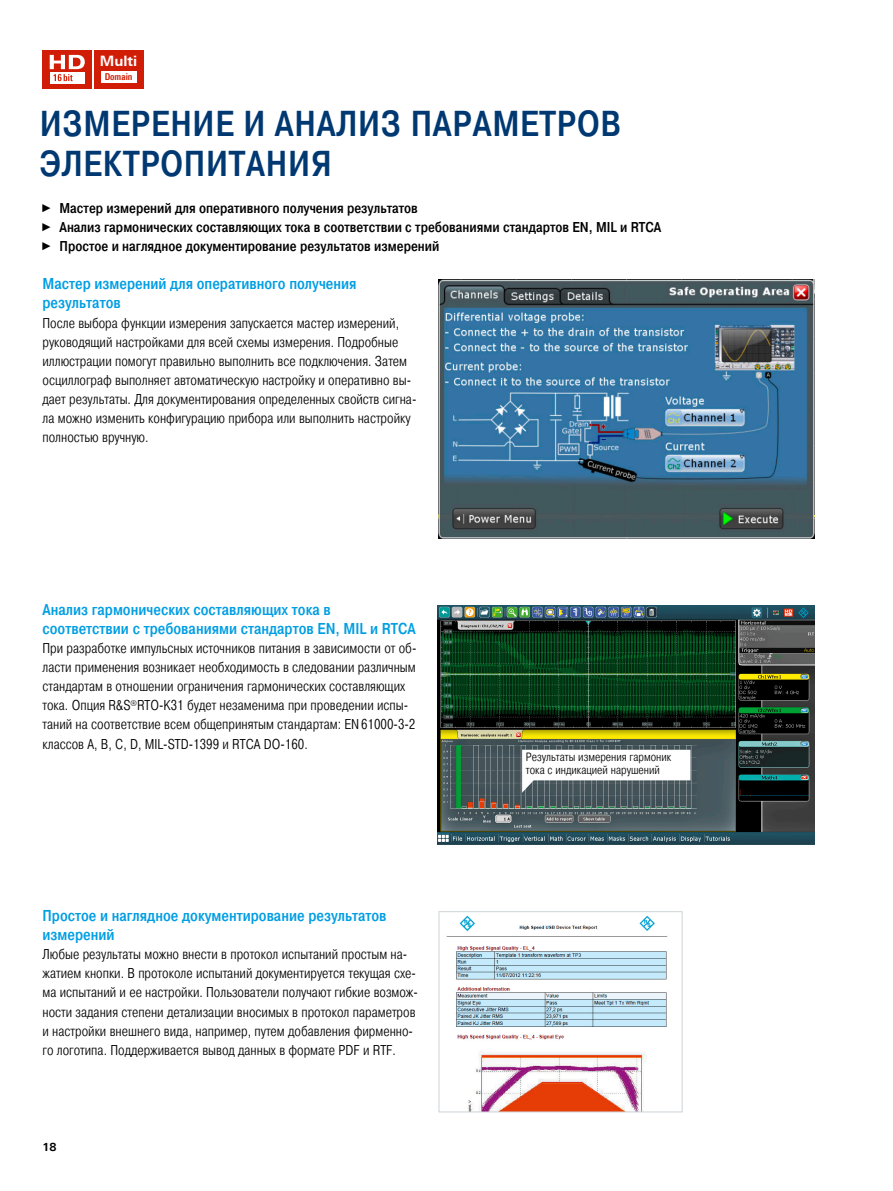
<style>
.page{position:relative;width:893px;height:1191px;background:#fff}
.page>*{position:absolute;margin:0;border:0;box-sizing:border-box;transform-origin:0 0}
.Seiten_Headline_24Pt{font:500 36px/39.6px "Pragmatica Cond";letter-spacing:.02em;color:#003872}
.Absatzfett_cyan{font:500 15.75px/19.2px "Pragmatica Cond";color:#009ee3}
.t1{font:700 14.4px "Linotype Univers 630";color:#fff}
.Haupttext_ohne_Absta{font:300 14.25px/19.2px "Pragmatica Cond";color:#000}
.t2{font:500 14.25px "Pragmatica Cond";color:#000}
.Grafiktext_ohne_Rast{font:300 12px/13.5px "Pragmatica Cond";color:#000}
.t3{font:700 11.25px "Linotype Univers 630";color:#000}
.t4{font:700 9.45px "Linotype Univers 620 Cn";color:#d21d06}
.s1{font-family:"Arial Narrow";font-weight:400;font-size:11.4px}
</style>
<div class="page">
<img style="left:438px;top:280px;width:376px;height:258px">
<img style="left:438px;top:605px;width:376px;height:239px">
<img style="left:446px;top:915px;width:222px;height:195px">
<div style="left:439px;top:911px;width:243px;height:201px;border:1px solid #cdd3d7"></div>
<div style="left:43px;top:50px;width:49px;height:38px;background:#d21d06"></div>
<svg style="left:50px;top:55px;width:35px;height:28px"></svg>
<div style="left:94px;top:50px;width:49px;height:39px;background:#d21d06"></div>
<div style="left:101px;top:71px;width:35px;height:12px;background:#fff"></div>
<svg style="left:522px;top:749px;width:168px;height:43px"></svg>
<p class="t1" style="left:100px;top:52px;width:39px">Multi</p>
<p class="t4" style="left:105px;top:71px;width:29px">Domain</p>
<p class="Seiten_Headline_24Pt" style="left:40px;top:105px;width:583px">ИЗМЕРЕНИЕ И АНАЛИЗ ПАРАМЕТРОВ<br>ЭЛЕКТРОПИТАНИЯ</p>
<p class="t2" style="left:43px;top:199px;width:377px"><span class="s1">►</span> Мастер измерений для оперативного получения результатов</p>
<p class="t2" style="left:43px;top:218px;width:620px"><span class="s1">►</span> Анализ гармонических составляющих тока в соответствии с требованиями стандартов EN, MIL и RTCA</p>
<p class="t2" style="left:43px;top:238px;width:398px"><span class="s1">►</span> Простое и наглядное документирование результатов измерений</p>
<p class="Absatzfett_cyan" style="left:43px;top:274px;width:316px">Мастер измерений для оперативного получения результатов</p>
<p class="Haupttext_ohne_Absta" style="left:43px;top:313px;width:375px">После выбора функции измерения запускается мастер измерений, руководящий настройками для всей схемы измерения. Подробные иллюстрации помогут правильно выполнить все подключения. Затем осциллограф выполняет автоматическую настройку и оперативно вы&shy;дает результаты. Для документирования определенных свойств сигна&shy;ла можно изменить конфигурацию прибора или выполнить настройку полностью вручную.</p>
<p class="Absatzfett_cyan" style="left:43px;top:600px;width:375px">Анализ гармонических составляющих тока в соответствии с требованиями стандартов EN, MIL и RTCA</p>
<p class="Haupttext_ohne_Absta" style="left:43px;top:638px;width:375px">При разработке импульсных источников питания в зависимости от об&shy;ласти применения возникает необходимость в следовании различным стандартам в отношении ограничения гармонических составляющих тока. Опция R&amp;S<sup>®</sup>RTO-K31 будет незаменима при проведении испы&shy;таний на соответствие всем общепринятым стандартам: EN61000-3-2 классов A, B, C, D, MIL-STD-1399 и RTCA DO-160.</p>
<p class="Absatzfett_cyan" style="left:43px;top:906px;width:346px">Простое и наглядное документирование результатов измерений</p>
<p class="Haupttext_ohne_Absta" style="left:43px;top:945px;width:377px">Любые результаты можно внести в протокол испытаний простым на&shy;жатием кнопки. В протоколе испытаний документируется текущая схе&shy;ма испытаний и ее настройки. Пользователи получают гибкие возмож&shy;ности задания степени детализации вносимых в протокол параметров и настройки внешнего вида, например, путем добавления фирменно&shy;го логотипа. Поддерживается вывод данных в формате PDF и RTF.</p>
<p class="t3" style="left:43px;top:1139px;width:16px">18</p>
<p class="Grafiktext_ohne_Rast" style="left:526px;top:750px;width:147px">Результаты измерения гармоник тока с индикацией нарушений</p>
</div>
